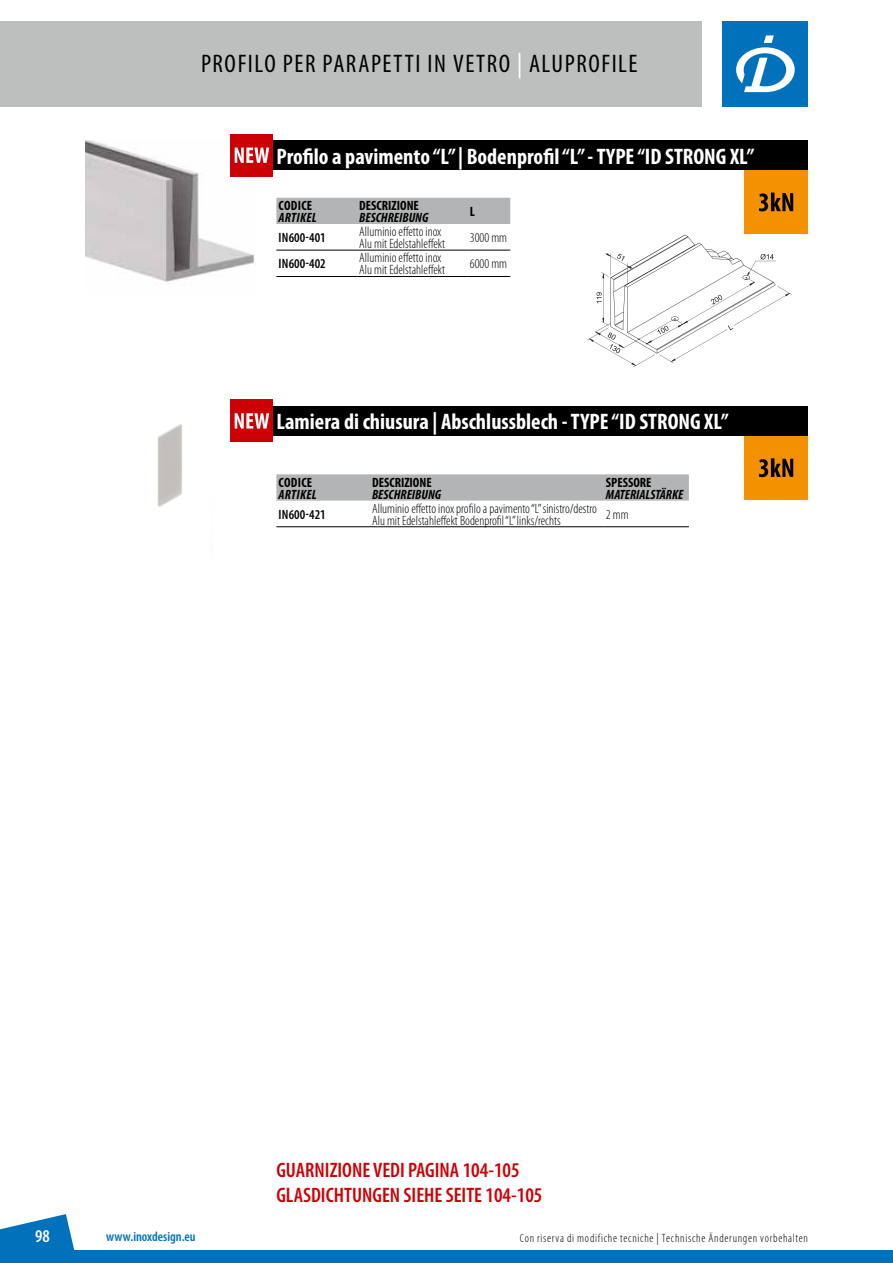
<style>
.page{position:relative;width:893px;height:1263px;background:#fff}
.page>*{position:absolute;margin:0;border:0;box-sizing:border-box;transform-origin:0 0}
.t1{font:condensed 25.5px "Myriad Pro";letter-spacing:.06em;color:#000}
.t2{font:700 condensed 22.5px "Myriad Pro";color:#fff}
.t3{font:600 condensed 21px/25.5px "Myriad Pro";color:#cc0106}
.t4{font:600 condensed 18px "Myriad Pro";color:#fff}
.t5{font:300 condensed 13.5px/12px "Myriad Pro";color:#000}
.t6{font:700 condensed 13.5px "Myriad Pro";color:#000}
.t7{font:italic 700 condensed 13.5px "Myriad Pro";color:#000}
.t8{font:600 condensed 13.5px "Myriad Pro";color:#000}
.t9{font:600 condensed 13.5px "Myriad Pro";color:#0071bb}
.t10{font:italic 700 condensed 13.5px "Myriad Pro";letter-spacing:.02em;color:#000}
.t11{font:300 condensed 12px "Myriad Pro";letter-spacing:.06em;color:#000}
.s1{color:#fff}
</style>
<div class="page">
<svg style="left:0;top:1214px;width:75px;height:36px"></svg>
<div style="left:0;top:21px;width:702px;height:85px;background:#bdbebe"></div>
<div style="left:0;top:1250px;width:893px;height:13px;background:#0071bb"></div>
<div style="left:723px;top:21px;width:85px;height:85px;background:#0071bb"></div>
<svg style="left:736px;top:35px;width:59px;height:57px"></svg>
<div style="left:255px;top:140px;width:553px;height:30px;background:#000"></div>
<svg style="left:276px;top:198px;width:234px;height:52px"></svg>
<hr style="left:276px;top:250px;width:81px;height:1px;background:#000">
<hr style="left:276px;top:276px;width:81px;height:1px;background:#000">
<hr style="left:357px;top:250px;width:111px;height:1px;background:#000">
<hr style="left:468px;top:250px;width:42px;height:1px;background:#000">
<hr style="left:357px;top:276px;width:111px;height:1px;background:#000">
<hr style="left:468px;top:276px;width:42px;height:1px;background:#000">
<img style="left:85px;top:140px;width:170px;height:143px">
<div style="left:744px;top:170px;width:64px;height:64px;background:#f39100"></div>
<svg style="left:759px;top:193px;width:34px;height:18px"></svg>
<div style="left:744px;top:436px;width:64px;height:64px;background:#f39100"></div>
<svg style="left:759px;top:458px;width:34px;height:19px"></svg>
<div style="left:255px;top:406px;width:553px;height:30px;background:#000"></div>
<img style="left:157px;top:424px;width:25px;height:83px">
<svg style="left:276px;top:474px;width:413px;height:27px;background:#b5b6b7"></svg>
<hr style="left:276px;top:526px;width:94px;height:1px;background:#000">
<hr style="left:370px;top:526px;width:234px;height:1px;background:#000">
<hr style="left:604px;top:526px;width:85px;height:1px;background:#000">
<svg style="left:587px;top:235px;width:205px;height:132px"></svg>
<div style="left:231px;top:134px;width:42px;height:42px;background:#cc0106"></div>
<svg style="left:235px;top:148px;width:34px;height:15px"></svg>
<div style="left:231px;top:400px;width:42px;height:42px;background:#cc0106"></div>
<svg style="left:235px;top:413px;width:34px;height:16px"></svg>
<h1 class="t1" style="left:201px;top:48px;width:438px">PROFILO PER PARAPETTI IN VETRO <span class="s1">|</span> ALUPROFILE</h1>
<h2 class="t2" style="left:276px;top:142px;width:479px">Profilo a pavimento “L” | Bodenprofil “L” - TYPE “ID STRONG XL”</h2>
<p class="t6" style="left:279px;top:197px;width:35px">CODICE</p>
<p class="t10" style="left:279px;top:209px;width:39px">ARTIKEL</p>
<p class="t6" style="left:359px;top:197px;width:61px">DESCRIZIONE</p>
<p class="t7" style="left:359px;top:209px;width:71px">BESCHREIBUNG</p>
<p class="t6" style="left:470px;top:203px;width:7px">L</p>
<p class="t8" style="left:279px;top:229px;width:49px">IN600-401</p>
<p class="t5" style="left:359px;top:226px;width:87px">Alluminio effetto inox<br>Alu mit Edelstahleffekt</p>
<p class="t5" style="left:470px;top:232px;width:39px">3000 mm</p>
<p class="t8" style="left:279px;top:256px;width:49px">IN600-402</p>
<p class="t5" style="left:359px;top:252px;width:87px">Alluminio effetto inox<br>Alu mit Edelstahleffekt</p>
<p class="t5" style="left:470px;top:258px;width:39px">6000 mm</p>
<h2 class="t2" style="left:276px;top:408px;width:454px">Lamiera di chiusura | Abschlussblech - TYPE “ID STRONG XL”</h2>
<p class="t6" style="left:279px;top:474px;width:35px">CODICE</p>
<p class="t10" style="left:279px;top:486px;width:39px">ARTIKEL</p>
<p class="t6" style="left:372px;top:474px;width:61px">DESCRIZIONE</p>
<p class="t7" style="left:372px;top:486px;width:71px">BESCHREIBUNG</p>
<p class="t6" style="left:606px;top:474px;width:47px">SPESSORE</p>
<p class="t7" style="left:606px;top:486px;width:79px">MATERIALSTÄRKE</p>
<p class="t8" style="left:279px;top:506px;width:49px">IN600-421</p>
<p class="t5" style="left:372px;top:502px;width:226px">Alluminio effetto inox profilo a pavimento “L” sinistro/destro<br>Alu mit Edelstahleffekt Bodenprofil “L” links/rechts</p>
<p class="t5" style="left:606px;top:508px;width:24px">2 mm</p>
<h3 class="t3" style="left:276px;top:1156px;width:268px">GUARNIZIONE VEDI PAGINA 104-105<br>GLASDICHTUNGEN SIEHE SEITE 104-105</h3>
<h3 class="t4" style="left:35px;top:1225px;width:16px">98</h3>
<p class="t9" style="left:106px;top:1228px;width:91px">www.inoxdesign.eu</p>
<p class="t11" style="left:520px;top:1232px;width:290px">Con riserva di modifiche tecniche | Technische Änderungen vorbehalten</p>
</div>
